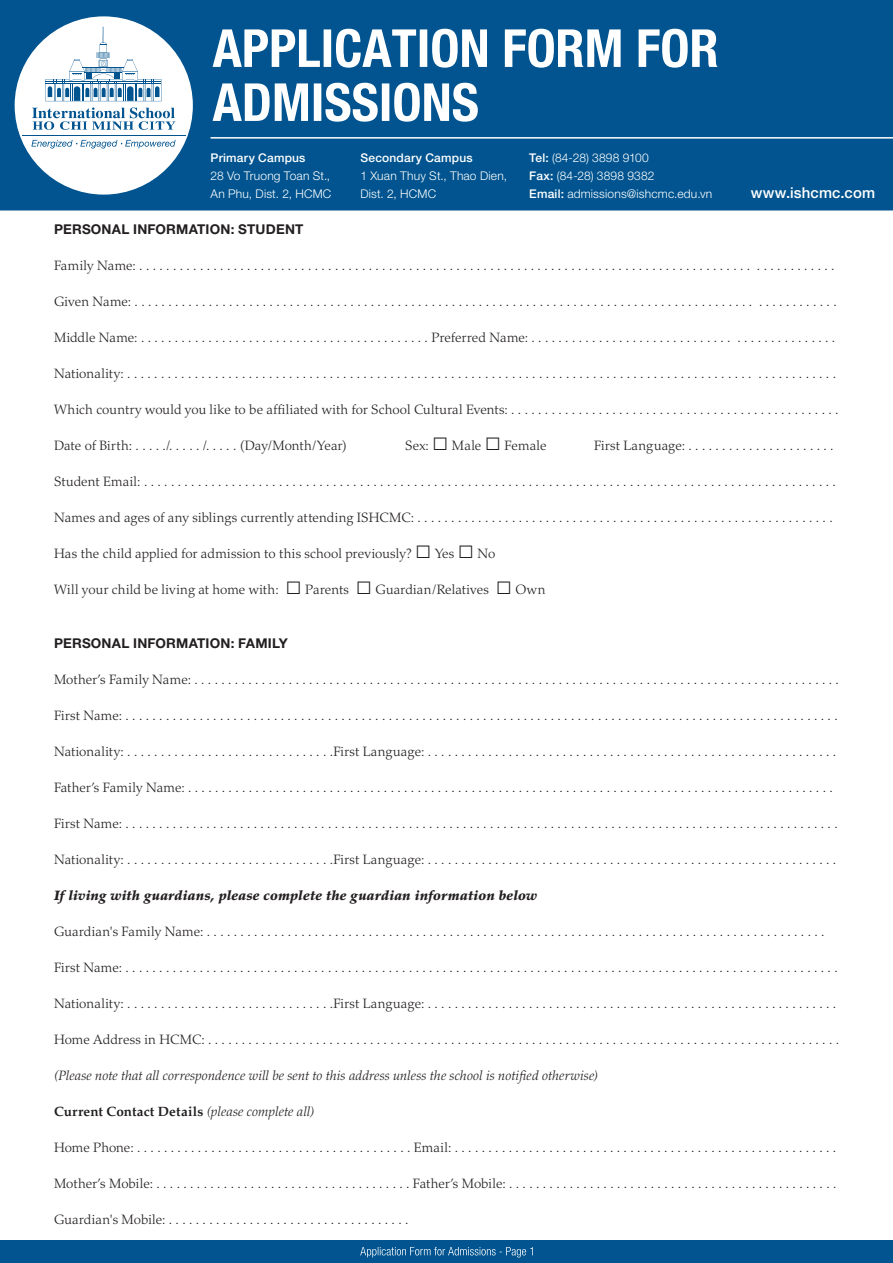
<style>
.page{position:relative;width:893px;height:1263px;background:#fff}
.page>*{position:absolute;margin:0;border:0;box-sizing:border-box;transform-origin:0 0}
.t1{font:500 15px "Helvetica Neue LT Std";letter-spacing:.01em;color:#fff}
.Paragraph_Style_1{font:300 13.5px "Palatino LT Std";letter-spacing:.01em;color:#231f20}
.Paragraph_Style_1-2{font:italic 300 13.5px "Palatino LT Std";letter-spacing:.01em;color:#231f20}
.Paragraph_Style_1-3{font:italic 900 13.5px "Palatino LT Std";letter-spacing:.015em;color:#231f20}
.Paragraph_Style_2{font:700 13.5px "Helvetica Neue LT Std";letter-spacing:.015em;color:#231f20}
.Paragraph_Style_1-4{font:700 13.5px "Palatino LT Std";letter-spacing:.015em;color:#231f20}
.t2{font:300 12px/18px "Helvetica Neue LT Std";letter-spacing:.015em;color:#fff}
.t3{font:500 12px "Helvetica Neue LT Std";letter-spacing:.015em;color:#fff}
.s1{font-weight:500}
.s2{font-family:"Arial";font-weight:400;font-size:27px}
.s3{font-weight:300;font-style:italic}
</style>
<div class="page">
<div style="left:0;top:0;width:893px;height:210px;background:#01548f"></div>
<div style="left:15px;top:16px;width:178px;height:179px;background:#fff;border-radius:50%"></div>
<svg style="left:45px;top:27px;width:117px;height:74px"></svg>
<svg style="left:32px;top:107px;width:143px;height:23px"></svg>
<hr style="left:22px;top:135px;width:164px;height:1px;background:#01548f">
<svg style="left:31px;top:140px;width:145px;height:9px"></svg>
<hr style="left:210px;top:137px;width:683px;height:2px;background:#fff">
<svg style="left:213px;top:83px;width:265px;height:39px"></svg>
<svg style="left:213px;top:29px;width:504px;height:39px"></svg>
<div style="left:0;top:1241px;width:893px;height:22px;background:#01548f"></div>
<svg style="left:360px;top:1247px;width:173px;height:10px"></svg>
<p class="t3" style="left:211px;top:151px;width:96px">Primary Campus</p>
<p class="t2" style="left:211px;top:166px;width:122px">28 Vo Truong Toan St.,<br>An Phu, Dist. 2, HCMC</p>
<p class="t3" style="left:360px;top:151px;width:114px">Secondary Campus</p>
<p class="t2" style="left:360px;top:166px;width:148px">1 Xuan Thuy St., Thao Dien,<br>Dist. 2, HCMC</p>
<p class="t2" style="left:529px;top:148px;width:184px"><span class="s1">Tel:</span> (84-28) 3898 9100<br><span class="s1">Fax:</span> (84-28) 3898 9382<br><span class="s1">Email:</span> admissions@ishcmc.edu.vn</p>
<p class="t1" style="left:751px;top:184px;width:126px">www.ishcmc.com</p>
<p class="Paragraph_Style_2" style="left:54px;top:221px;width:251px">PERSONAL INFORMATION: STUDENT</p>
<p class="Paragraph_Style_1" style="left:54px;top:258px;width:782px">Family Name: . . . . . . . . . . . . . . . . . . . . . . . . . . . . . . . . . . . . . . . . . . . . . . . . . . . . . . . . . . . . . . . . . . . . . . . . . . . . . . . . . . . . . . . . . . . . . . . . . . . . . . .</p>
<p class="Paragraph_Style_1" style="left:54px;top:294px;width:784px">Given Name: . . . . . . . . . . . . . . . . . . . . . . . . . . . . . . . . . . . . . . . . . . . . . . . . . . . . . . . . . . . . . . . . . . . . . . . . . . . . . . . . . . . . . . . . . . . . . . . . . . . . . . . .</p>
<p class="Paragraph_Style_1" style="left:54px;top:330px;width:783px">Middle Name: . . . . . . . . . . . . . . . . . . . . . . . . . . . . . . . . . . . . . . . . . . . Preferred Name: . . . . . . . . . . . . . . . . . . . . . . . . . . . . . . . . . . . . . . . . . . . . .</p>
<p class="Paragraph_Style_1" style="left:54px;top:366px;width:784px">Nationality: . . . . . . . . . . . . . . . . . . . . . . . . . . . . . . . . . . . . . . . . . . . . . . . . . . . . . . . . . . . . . . . . . . . . . . . . . . . . . . . . . . . . . . . . . . . . . . . . . . . . . . . . .</p>
<p class="Paragraph_Style_1" style="left:54px;top:402px;width:786px">Which country would you like to be affiliated with for School Cultural Events: . . . . . . . . . . . . . . . . . . . . . . . . . . . . . . . . . . . . . . . . . . . . . . . . .</p>
<p class="Paragraph_Style_1" style="left:54px;top:438px;width:294px">Date of Birth: . . . . ./. . . . . /. . . . . (Day/Month/Year)</p>
<p class="Paragraph_Style_1" style="left:405px;top:438px;width:143px">Sex: <span class="s2">□</span> Male <span class="s2">□</span> Female</p>
<p class="Paragraph_Style_1" style="left:594px;top:438px;width:241px">First Language: . . . . . . . . . . . . . . . . . . . . . .</p>
<p class="Paragraph_Style_1" style="left:54px;top:474px;width:783px">Student Email: . . . . . . . . . . . . . . . . . . . . . . . . . . . . . . . . . . . . . . . . . . . . . . . . . . . . . . . . . . . . . . . . . . . . . . . . . . . . . . . . . . . . . . . . . . . . . . . . . . . . . . .</p>
<p class="Paragraph_Style_1" style="left:54px;top:510px;width:780px">Names and ages of any siblings currently attending ISHCMC: . . . . . . . . . . . . . . . . . . . . . . . . . . . . . . . . . . . . . . . . . . . . . . . . . . . . . . . . . . . . . .</p>
<p class="Paragraph_Style_1" style="left:54px;top:546px;width:443px">Has the child applied for admission to this school previously? <span class="s2">□</span> Yes <span class="s2">□</span> No</p>
<p class="Paragraph_Style_1" style="left:54px;top:582px;width:493px">Will your child be living at home with: <span class="s2">□</span> Parents <span class="s2">□</span> Guardian/Relatives <span class="s2">□</span> Own</p>
<p class="Paragraph_Style_2" style="left:54px;top:635px;width:235px">PERSONAL INFORMATION: FAMILY</p>
<p class="Paragraph_Style_1" style="left:54px;top:672px;width:786px">Mother’s Family Name: . . . . . . . . . . . . . . . . . . . . . . . . . . . . . . . . . . . . . . . . . . . . . . . . . . . . . . . . . . . . . . . . . . . . . . . . . . . . . . . . . . . . . . . . . . . . . . . .</p>
<p class="Paragraph_Style_1" style="left:54px;top:708px;width:785px">First Name: . . . . . . . . . . . . . . . . . . . . . . . . . . . . . . . . . . . . . . . . . . . . . . . . . . . . . . . . . . . . . . . . . . . . . . . . . . . . . . . . . . . . . . . . . . . . . . . . . . . . . . . . . .</p>
<p class="Paragraph_Style_1" style="left:54px;top:744px;width:784px">Nationality: . . . . . . . . . . . . . . . . . . . . . . . . . . . . . . .First Language: . . . . . . . . . . . . . . . . . . . . . . . . . . . . . . . . . . . . . . . . . . . . . . . . . . . . . . . . . . . . .</p>
<p class="Paragraph_Style_1" style="left:54px;top:780px;width:780px">Father’s Family Name: . . . . . . . . . . . . . . . . . . . . . . . . . . . . . . . . . . . . . . . . . . . . . . . . . . . . . . . . . . . . . . . . . . . . . . . . . . . . . . . . . . . . . . . . . . . . . . . .</p>
<p class="Paragraph_Style_1" style="left:54px;top:816px;width:785px">First Name: . . . . . . . . . . . . . . . . . . . . . . . . . . . . . . . . . . . . . . . . . . . . . . . . . . . . . . . . . . . . . . . . . . . . . . . . . . . . . . . . . . . . . . . . . . . . . . . . . . . . . . . . . .</p>
<p class="Paragraph_Style_1" style="left:54px;top:852px;width:784px">Nationality: . . . . . . . . . . . . . . . . . . . . . . . . . . . . . . .First Language: . . . . . . . . . . . . . . . . . . . . . . . . . . . . . . . . . . . . . . . . . . . . . . . . . . . . . . . . . . . . .</p>
<p class="Paragraph_Style_1-3" style="left:54px;top:887px;width:485px">If living with guardians, please complete the guardian information below</p>
<p class="Paragraph_Style_1" style="left:54px;top:924px;width:772px">Guardian's Family Name: . . . . . . . . . . . . . . . . . . . . . . . . . . . . . . . . . . . . . . . . . . . . . . . . . . . . . . . . . . . . . . . . . . . . . . . . . . . . . . . . . . . . . . . . . . . .</p>
<p class="Paragraph_Style_1" style="left:54px;top:960px;width:785px">First Name: . . . . . . . . . . . . . . . . . . . . . . . . . . . . . . . . . . . . . . . . . . . . . . . . . . . . . . . . . . . . . . . . . . . . . . . . . . . . . . . . . . . . . . . . . . . . . . . . . . . . . . . . . .</p>
<p class="Paragraph_Style_1" style="left:54px;top:996px;width:784px">Nationality: . . . . . . . . . . . . . . . . . . . . . . . . . . . . . . .First Language: . . . . . . . . . . . . . . . . . . . . . . . . . . . . . . . . . . . . . . . . . . . . . . . . . . . . . . . . . . . . .</p>
<p class="Paragraph_Style_1" style="left:54px;top:1032px;width:787px">Home Address in HCMC: . . . . . . . . . . . . . . . . . . . . . . . . . . . . . . . . . . . . . . . . . . . . . . . . . . . . . . . . . . . . . . . . . . . . . . . . . . . . . . . . . . . . . . . . . . . . . .</p>
<p class="Paragraph_Style_1-2" style="left:54px;top:1068px;width:546px">(Please note that all correspondence will be sent to this address unless the school is notified otherwise)</p>
<p class="Paragraph_Style_1-4" style="left:54px;top:1104px;width:262px">Current Contact Details <span class="s3">(please complete all)</span></p>
<p class="Paragraph_Style_1" style="left:54px;top:1140px;width:784px">Home Phone: . . . . . . . . . . . . . . . . . . . . . . . . . . . . . . . . . . . . . . . . . Email: . . . . . . . . . . . . . . . . . . . . . . . . . . . . . . . . . . . . . . . . . . . . . . . . . . . . . . . . .</p>
<p class="Paragraph_Style_1" style="left:54px;top:1176px;width:784px">Mother’s Mobile: . . . . . . . . . . . . . . . . . . . . . . . . . . . . . . . . . . . . . . Father’s Mobile: . . . . . . . . . . . . . . . . . . . . . . . . . . . . . . . . . . . . . . . . . . . . . . . . .</p>
<p class="Paragraph_Style_1" style="left:54px;top:1212px;width:356px">Guardian's Mobile: . . . . . . . . . . . . . . . . . . . . . . . . . . . . . . . . . . . .</p>
</div>
